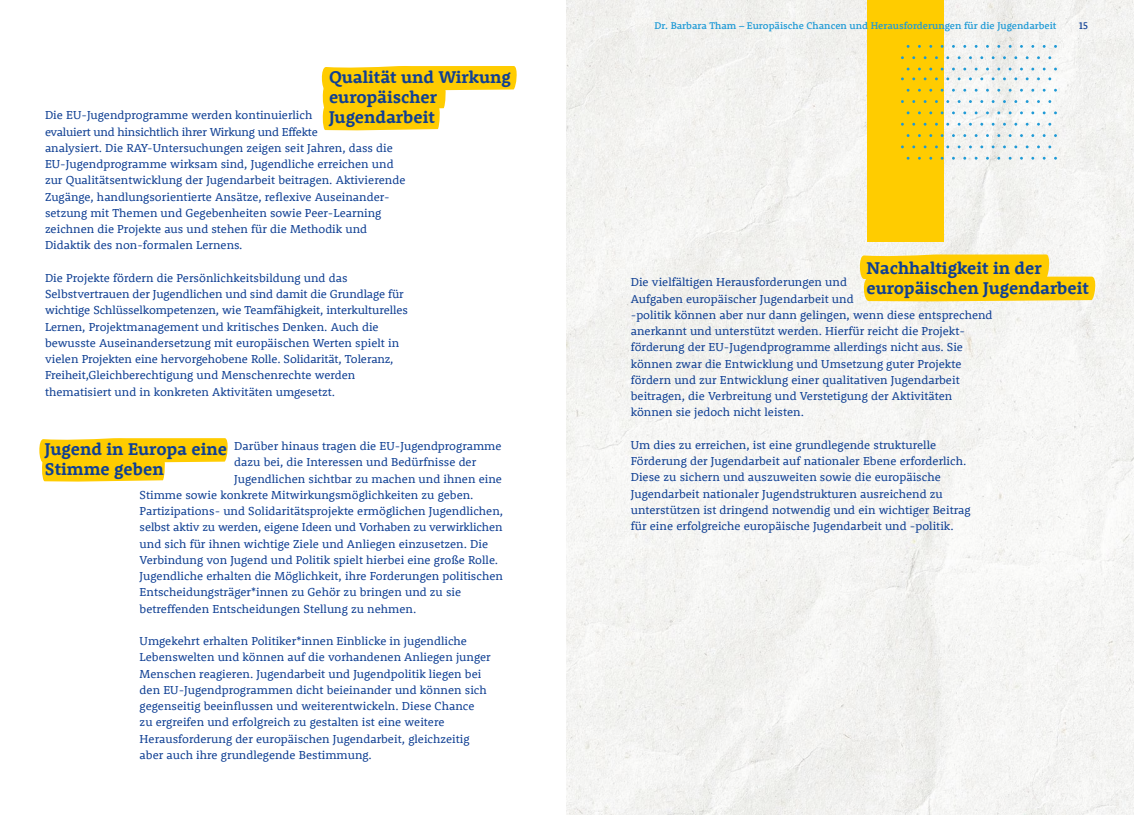
<style>
.page{position:relative;width:1134px;height:815px;background:#fff}
.page>*{position:absolute;margin:0;border:0;box-sizing:border-box;transform-origin:0 0}
.t1{font:700 17.5px/20px "Rooney";color:#0f3f93}
.t2{font:11.88px/16.2px "Rooney";color:#0f3f93}
.t3{font:500 10px "Rooney";color:#1e9ad6}
.t4{font:500 10px "Rooney";color:#0f3f93}
</style>
<div class="page">
<div style="left:567px;top:0;width:567px;height:815px;background:#f4f4f2"></div>
<svg style="left:39px;top:438px;width:189px;height:44px"></svg>
<svg style="left:321px;top:66px;width:196px;height:64px"></svg>
<svg style="left:858px;top:254px;width:240px;height:47px;background:#fdd123"></svg>
<div style="left:867px;top:0;width:76px;height:242px;background:#fc0"></div>
<h1 class="t1" style="left:329px;top:67px;width:183px">Qualität und Wirkung europäischer<br>Jugendarbeit</h1>
<p class="t2" style="left:45px;top:107px;width:362px">Die EU-Jugendprogramme werden kontinuierlich<br>evaluiert und hinsichtlich ihrer Wirkung und Effekte<br>analysiert. Die RAY-Untersuchungen zeigen seit Jahren, dass die EU-Jugendprogramme wirksam sind, Jugendliche erreichen und zur Qualitätsentwicklung der Jugendarbeit beitragen. Aktivierende Zugänge, handlungsorientierte Ansätze, reflexive Auseinander&shy;setzung mit Themen und Gegebenheiten sowie Peer-Learning zeichnen die Projekte aus und stehen für die Methodik und Didaktik des non-formalen Lernens.</p>
<p class="t2" style="left:45px;top:269px;width:364px">Die Projekte fördern die Persönlichkeitsbildung und das Selbstvertrauen der Jugendlichen und sind damit die Grundlage für wichtige Schlüsselkompetenzen, wie Teamfähigkeit, interkulturelles Lernen, Projektmanagement und kritisches Denken. Auch die bewusste Auseinandersetzung mit europäischen Werten spielt in vielen Projekten eine hervorgehobene Rolle. Solidarität, Toleranz, Freiheit,Gleichberechtigung und Menschenrechte werden thematisiert und in konkreten Aktivitäten umgesetzt.</p>
<p class="t2" style="left:234px;top:438px;width:269px">Darüber hinaus tragen die EU-Jugendprogramme</p>
<p class="t2" style="left:234px;top:454px;width:244px">dazu bei, die Interessen und Bedürfnisse der</p>
<p class="t2" style="left:234px;top:470px;width:269px">Jugendlichen sichtbar zu machen und ihnen eine</p>
<p class="t2" style="left:140px;top:486px;width:335px">Stimme sowie konkrete Mitwirkungsmöglichkeiten zu geben.</p>
<p class="t2" style="left:140px;top:503px;width:365px">Partizipations- und Solidaritätsprojekte ermöglichen Jugendlichen,</p>
<p class="t2" style="left:140px;top:519px;width:364px">selbst aktiv zu werden, eigene Ideen und Vorhaben zu verwirklichen</p>
<p class="t2" style="left:140px;top:535px;width:350px">und sich für ihnen wichtige Ziele und Anliegen einzusetzen. Die</p>
<p class="t2" style="left:140px;top:551px;width:360px">Verbindung von Jugend und Politik spielt hierbei eine große Rolle.</p>
<p class="t2" style="left:140px;top:568px;width:365px">Jugendliche erhalten die Möglichkeit, ihre Forderungen politischen</p>
<p class="t2" style="left:140px;top:584px;width:323px">Entscheidungsträger*innen zu Gehör zu bringen und zu sie</p>
<p class="t2" style="left:140px;top:600px;width:278px">betreffenden Entscheidungen Stellung zu nehmen.</p>
<p class="t2" style="left:140px;top:633px;width:353px">Umgekehrt erhalten Politiker*innen Einblicke in jugendliche Lebenswelten und können auf die vorhandenen Anliegen junger Menschen reagieren. Jugendarbeit und Jugendpolitik liegen bei den EU-Jugendprogrammen dicht beieinander und können sich gegenseitig beeinflussen und weiterentwickeln. Diese Chance<br>zu ergreifen und erfolgreich zu gestalten ist eine weitere Herausforderung der europäischen Jugendarbeit, gleichzeitig aber auch ihre grundlegende Bestimmung.</p>
<h1 class="t1" style="left:45px;top:438px;width:184px">Jugend in Europa eine<br>Stimme geben</h1>
<p class="t3" style="left:654px;top:19px;width:403px">Dr. Barbara Tham – Europäische Chancen und Herausforderungen für die Jugendarbeit</p>
<p class="t4" style="left:1079px;top:19px;width:10px">15</p>
<h1 class="t1" style="left:866px;top:257px;width:224px">Nachhaltigkeit in der europäischen Jugendarbeit</h1>
<p class="t2" style="left:631px;top:274px;width:363px">Die vielfältigen Herausforderungen und<br>Aufgaben europäischer Jugendarbeit und<br>-politik können aber nur dann gelingen, wenn diese entsprechend anerkannt und unterstützt werden. Hierfür reicht die Projekt&shy;förderung der EU-Jugendprogramme allerdings nicht aus. Sie können zwar die Entwicklung und Umsetzung guter Projekte fördern und zur Entwicklung einer qualitativen Jugendarbeit beitragen, die Verbreitung und Verstetigung der Aktivitäten können sie jedoch nicht leisten.</p>
<p class="t2" style="left:631px;top:436px;width:341px">Um dies zu erreichen, ist eine grundlegende strukturelle Förderung der Jugendarbeit auf nationaler Ebene erforderlich.<br>Diese zu sichern und auszuweiten sowie die europäische Jugendarbeit nationaler Jugendstrukturen ausreichend zu unterstützen ist dringend notwendig und ein wichtiger Beitrag für eine erfolgreiche europäische Jugendarbeit und -politik.</p>
</div>
